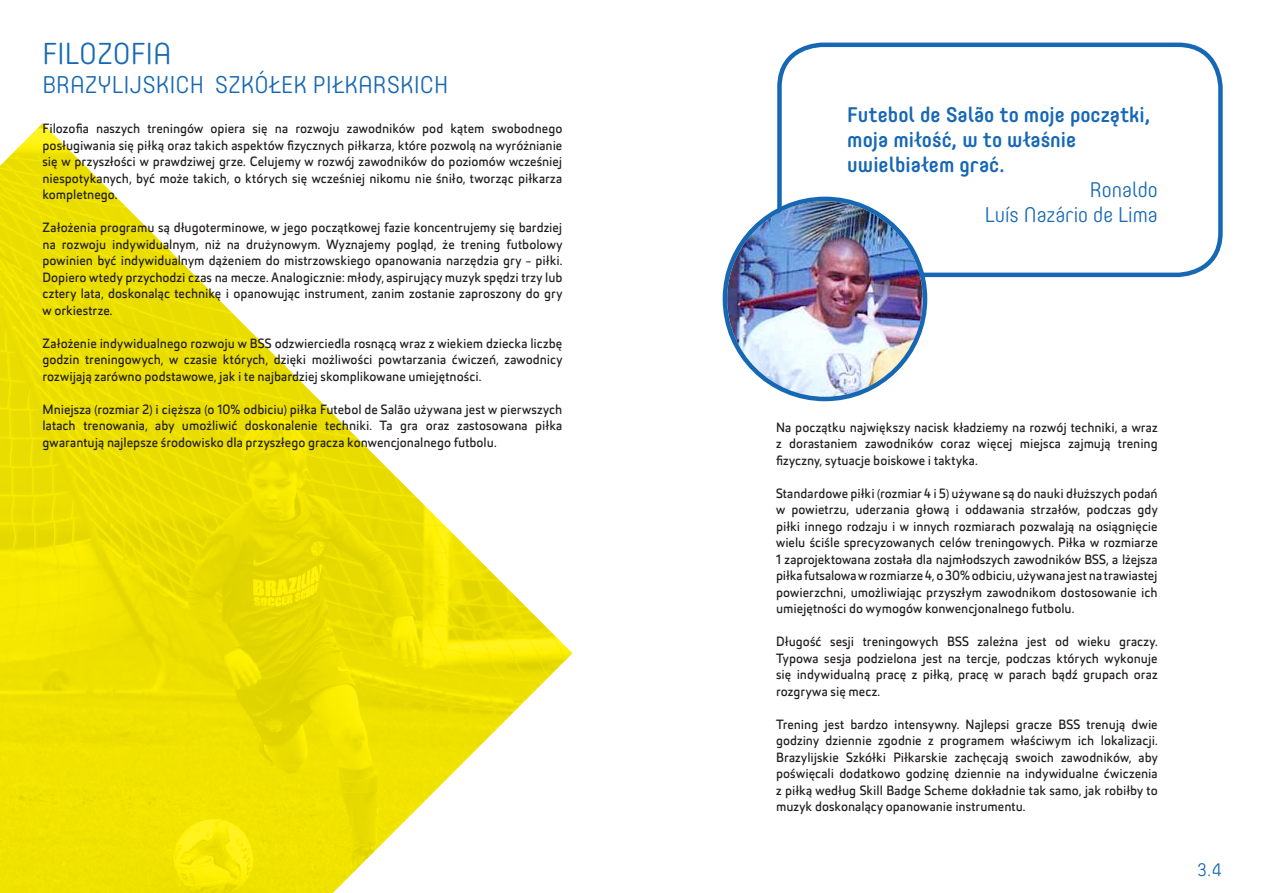
<style>
.page{position:relative;width:1263px;height:893px;background:#fff}
.page>*{position:absolute;margin:0;border:0;box-sizing:border-box;transform-origin:0 0}
.t1{font:300 30px "Core Mellow 35";color:#1768b4}
.t2{font:300 24px "Core Mellow 35";color:#1768b4}
.t3{font:500 21px/25.2px "Core Mellow 55";color:#1768b4}
.t4{font:300 21px/25.2px "Core Mellow 35";color:#1768b4;text-align:right}
.t5{font:300 18px "Core Mellow 35";color:#1768b4}
.t6{font:13.5px/16.5px "Helia Core";color:#231f20;text-align:justify}
</style>
<div class="page">
<img style="left:0;top:123px;width:572px;height:770px">
<svg style="left:775px;top:42px;width:448px;height:311px"></svg>
<img style="left:727px;top:201px;width:196px;height:196px;border-radius:98px">
<div style="left:723px;top:197px;width:204px;height:204px;border:4px solid #1768b4;border-radius:50%"></div>
<h1 class="t1" style="left:43px;top:31px;width:131px">FILOZOFIA</h1>
<h2 class="t2" style="left:43px;top:66px;width:407px">BRAZYLIJSKICH SZKÓŁEK PIŁKARSKICH</h2>
<p class="t6" style="left:43px;top:120px;width:521px">Filozofia naszych treningów opiera się na rozwoju zawodników pod kątem swobodnego posługiwania się piłką oraz takich aspektów fizycznych piłkarza, które pozwolą na wyróżnianie się w przyszłości w prawdziwej grze. Celujemy w rozwój zawodników do poziomów wcześniej niespotykanych, być może takich, o których się wcześniej nikomu nie śniło, tworząc piłkarza kompletnego.</p>
<p class="t6" style="left:43px;top:219px;width:521px">Założenia programu są długoterminowe, w jego początkowej fazie koncentrujemy się bardziej na rozwoju indywidualnym, niż na drużynowym. Wyznajemy pogląd, że trening futbolowy powinien być indywidualnym dążeniem do mistrzowskiego opanowania narzędzia gry - piłki.<br>Dopiero wtedy przychodzi czas na mecze. Analogicznie: młody, aspirujący muzyk spędzi trzy lub cztery lata, doskonaląc technikę i opanowując instrument, zanim zostanie zaproszony do gry w orkiestrze.</p>
<p class="t6" style="left:43px;top:335px;width:521px">Założenie indywidualnego rozwoju w BSS odzwierciedla rosnącą wraz z wiekiem dziecka liczbę godzin treningowych, w czasie których, dzięki możliwości powtarzania ćwiczeń, zawodnicy rozwijają zarówno podstawowe, jak i te najbardziej skomplikowane umiejętności.</p>
<p class="t6" style="left:43px;top:401px;width:521px">Mniejsza (rozmiar 2) i cięższa (o 10% odbiciu) piłka Futebol de Salão używana jest w pierwszych latach trenowania, aby umożliwić doskonalenie techniki. Ta gra oraz zastosowana piłka gwarantują najlepsze środowisko dla przyszłego gracza konwencjonalnego futbolu.</p>
<h3 class="t3" style="left:847px;top:101px;width:305px">Futebol de Salão to moje początki, moja miłość, w to właśnie uwielbiałem grać.</h3>
<h3 class="t4" style="left:985px;top:176px;width:175px">Ronaldo<br>Luís Nazário de Lima</h3>
<p class="t6" style="left:776px;top:419px;width:383px">Na początku największy nacisk kładziemy na rozwój techniki, a wraz z dorastaniem zawodników coraz więcej miejsca zajmują trening fizyczny, sytuacje boiskowe i taktyka.</p>
<p class="t6" style="left:776px;top:485px;width:383px">Standardowe piłki (rozmiar 4 i 5) używane są do nauki dłuższych podań w powietrzu, uderzania głową i oddawania strzałów, podczas gdy piłki innego rodzaju i w innych rozmiarach pozwalają na osiągnięcie wielu ściśle sprecyzowanych celów treningowych. Piłka w rozmiarze 1 zaprojektowana została dla najmłodszych zawodników BSS, a lżejsza piłka futsalowa wrozmiarze 4, o30% odbiciu, używana jest na trawiastej powierzchni, umożliwiając przyszłym zawodnikom dostosowanie ich umiejętności do wymogów konwencjonalnego futbolu.</p>
<p class="t6" style="left:776px;top:633px;width:383px">Długość sesji treningowych BSS zależna jest od wieku graczy.<br>Typowa sesja podzielona jest na tercje, podczas których wykonuje się indywidualną pracę z piłką, pracę w parach bądź grupach oraz rozgrywa się mecz.</p>
<p class="t6" style="left:776px;top:716px;width:383px">Trening jest bardzo intensywny. Najlepsi gracze BSS trenują dwie godziny dziennie zgodnie z programem właściwym ich lokalizacji.<br>Brazylijskie Szkółki Piłkarskie zachęcają swoich zawodników, aby poświęcali dodatkowo godzinę dziennie na indywidualne ćwiczenia z piłką według Skill Badge Scheme dokładnie tak samo, jak robiłby to muzyk doskonalący opanowanie instrumentu.</p>
<h3 class="t5" style="left:1197px;top:856px;width:26px">3.4</h3>
</div>
